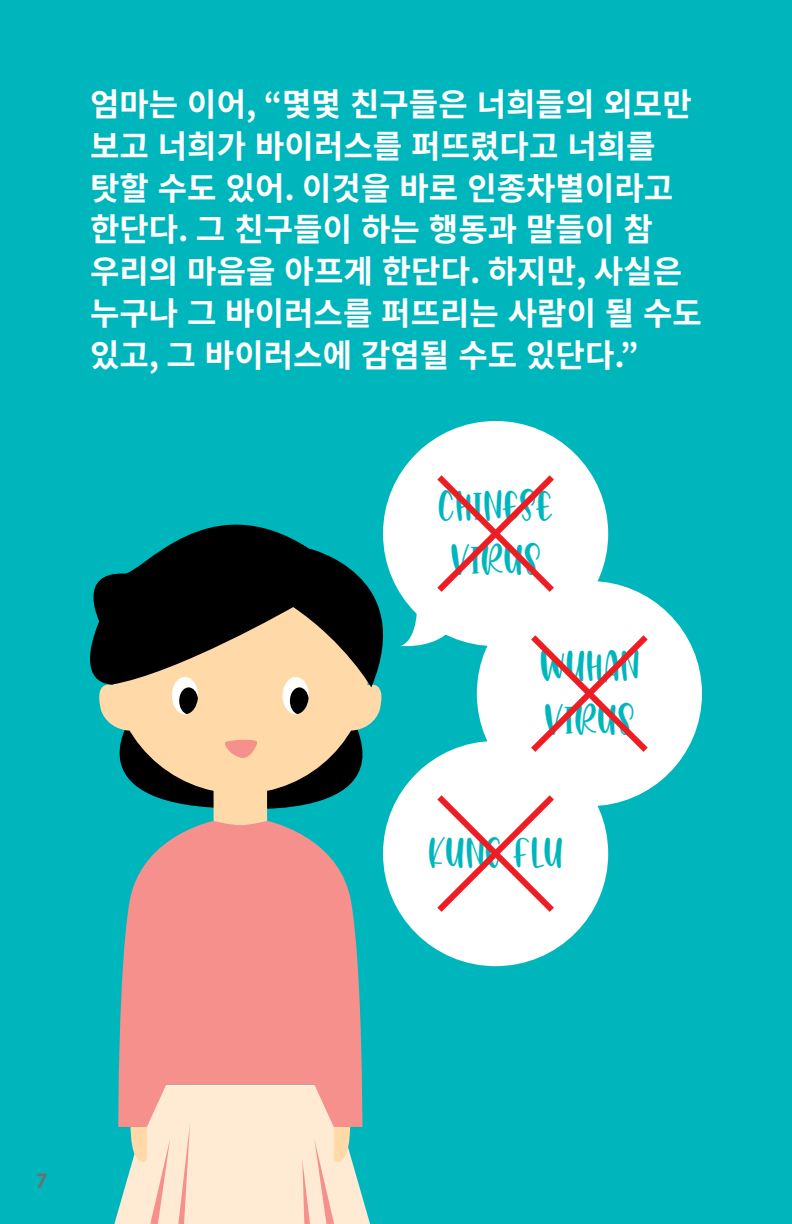
<style>
.page{position:relative;width:792px;height:1224px;background:#00b6bd}
.page>*{position:absolute;margin:0;border:0;box-sizing:border-box;transform-origin:0 0}
.t1{font:44px/54px "Avocado Creamy";color:#00b6bd}
.t2{font:700 32px/42px "Source Han Sans KR";color:#fff}
.t3{font:700 20px "Century Gothic";color:#6d6e71}
</style>
<div class="page">
<svg style="left:119px;top:733px;width:301px;height:89px"></svg>
<div style="left:112px;top:537px;width:257px;height:257px;background:#ffdaa8;border-radius:50%"></div>
<div style="left:214px;top:791px;width:53px;height:30px;background:#ffdaa8"></div>
<svg style="left:99px;top:687px;width:32px;height:46px"></svg>
<svg style="left:349px;top:687px;width:33px;height:46px"></svg>
<svg style="left:90px;top:483px;width:311px;height:204px"></svg>
<svg style="left:225px;top:739px;width:32px;height:19px"></svg>
<svg style="left:118px;top:821px;width:244px;height:264px;background:#d99491"></svg>
<svg style="left:114px;top:1085px;width:256px;height:139px;background:#e7dac8"></svg>
<div style="left:283px;top:677px;width:26px;height:37px;background:#fff;border-radius:50%"></div>
<svg style="left:290px;top:687px;width:19px;height:27px"></svg>
<div style="left:172px;top:677px;width:26px;height:37px;background:#fff;border-radius:50%"></div>
<svg style="left:179px;top:687px;width:19px;height:27px"></svg>
<div style="left:383px;top:421px;width:225px;height:225px;background:#fff;border-radius:50%"></div>
<div style="left:477px;top:581px;width:225px;height:225px;background:#fff;border-radius:50%"></div>
<div style="left:383px;top:741px;width:225px;height:225px;background:#fff;border-radius:50%"></div>
<svg style="left:437px;top:795px;width:117px;height:117px"></svg>
<svg style="left:401px;top:469px;width:253px;height:301px"></svg>
<p class="t2" style="left:90px;top:83px;width:614px">엄마는 이어, “몇몇 친구들은 너희들의 외모만 보고 너희가 바이러스를 퍼뜨렸다고 너희를 탓할 수도 있어. 이것을 바로 인종차별이라고 한단다. 그 친구들이 하는 행동과 말들이 참 우리의 마음을 아프게 한단다. 하지만, 사실은 누구나 그 바이러스를 퍼뜨리는 사람이 될 수도 있고, 그 바이러스에 감염될 수도 있단다.”</p>
<h1 class="t1" style="left:438px;top:477px;width:118px">CHINESE<br>VIRUS</h1>
<h1 class="t1" style="left:539px;top:637px;width:102px">WUHAN<br>VIRUS</h1>
<h1 class="t1" style="left:428px;top:824px;width:137px">KUNG FLU</h1>
<p class="t3" style="left:36px;top:1168px;width:13px">7</p>
</div>
